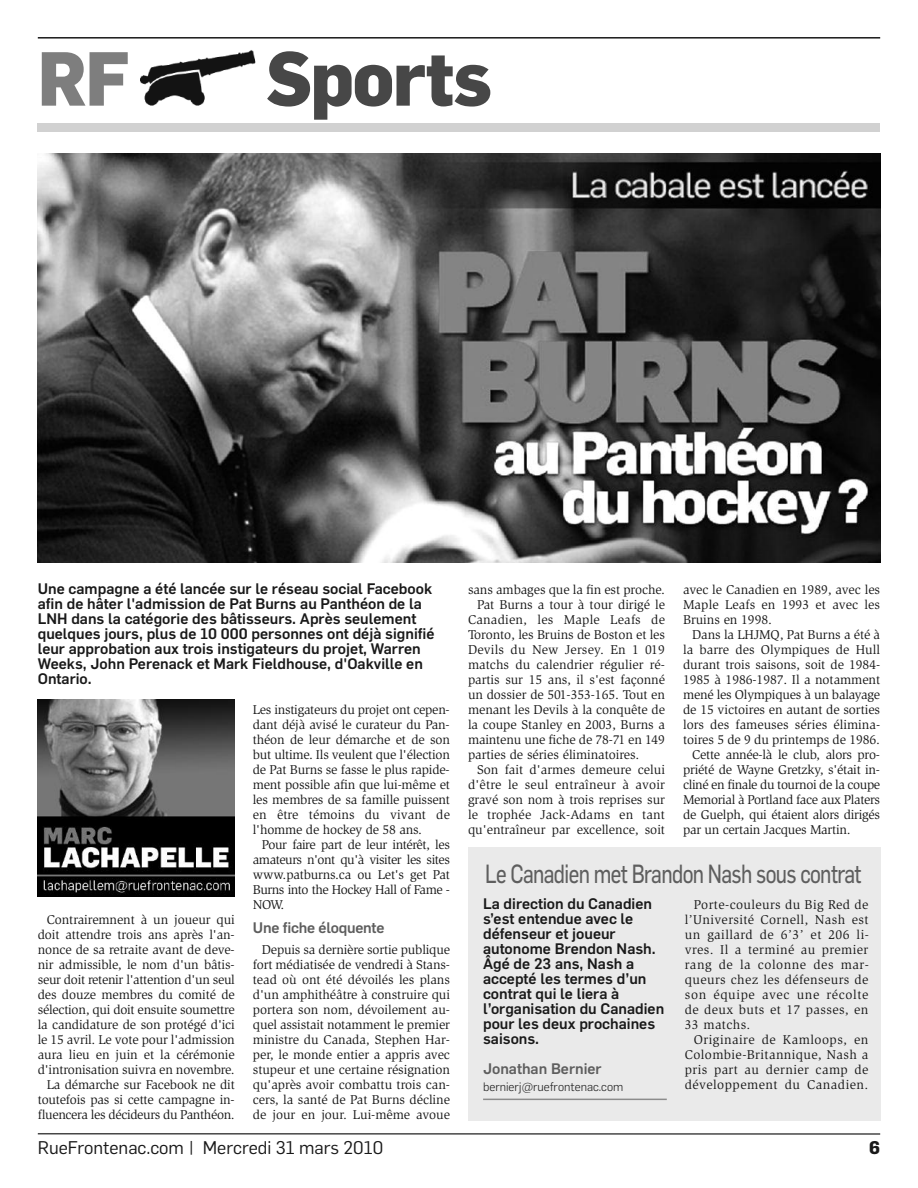
<style>
.page{position:relative;width:918px;height:1188px;background:#fff}
.page>*{position:absolute;margin:0;border:0;box-sizing:border-box;transform-origin:0 0}
.t1{font:800 75px "Flama";letter-spacing:-.02em;color:#474747;scale:.95 1}
.t2{font:800 75px "Flama";color:#7e7e7e;scale:.95 1}
.t3{font:25.8px "Flama Basic";letter-spacing:-.03em;color:#5e5e5e;scale:.8 1}
.t4{font:18px "Flama";color:#191919}
.t5{font:700 18px "Flama";color:#191919}
.t6{font:500 15px/15px "Flama";color:#191919}
.t7{font:500 15px "Flama";color:#5e5e5e}
.t8{font:13.2px/15px "Slimbach Std";letter-spacing:-.005em;color:#191919;text-align:justify}
.t9{font:13.2px "Slimbach Std";letter-spacing:.015em;color:#191919}
.t10{font:13.2px "Slimbach Std";letter-spacing:-.03em;color:#191919}
.t11{font:13.2px "Slimbach Std";letter-spacing:-.025em;color:#191919}
.t12{font:300 12px "Flama";color:#191919}
</style>
<div class="page">
<hr style="left:38px;top:1133px;width:842px;height:2px;background:#474747">
<img style="left:141px;top:50px;width:115px;height:56px">
<hr style="left:38px;top:37px;width:842px;height:2px;background:#191919">
<div style="left:38px;top:123px;width:842px;height:9px;background:#d1d1d1"></div>
<img style="left:38px;top:700px;width:197px;height:197px">
<img style="left:38px;top:154px;width:842px;height:408px">
<div style="left:468px;top:848px;width:412px;height:273px;background:#eaeaea"></div>
<hr style="left:483px;top:1099px;width:184px;height:1px;background:#8c8c8c">
<h1 class="t2" style="left:38px;top:44px;width:98px">RF</h1>
<h1 class="t1" style="left:266px;top:44px;width:239px">Sports</h1>
<p class="t6" style="left:38px;top:582px;width:398px">Une campagne a été lancée sur le réseau social Facebook afin de hâter l'admission de Pat Burns au Panthéon de la LNH dans la catégorie des bâtisseurs. Après seulement quelques jours, plus de 10 000 personnes ont déjà signifié leur approbation aux trois instigateurs du projet, Warren Weeks, John Perenack et Mark Fieldhouse, d'Oakville en Ontario.</p>
<p class="t8" style="left:38px;top:913px;width:199px;text-align:right">Contrairemnent à un joueur qui doit attendre trois ans après l'an&shy;nonce de sa retraite avant de deve&shy;nir admissible, le nom d'un bâtis&shy;seur doit retenir l'attention d'un seul des douze membres du comité de sélection, qui doit ensuite soumettre la candidature de son protégé d'ici le 15 avril. Le vote pour l'admission aura lieu en juin et la cérémonie d'intronisation suivra en novembre.<br>La démarche sur Facebook ne dit toutefois pas si cette campagne in&shy;fluencera les décideurs du Panthéon.</p>
<p class="t8" style="left:253px;top:703px;width:199px">Les instigateurs du projet ont cepen&shy;dant déjà avisé le curateur du Pan&shy;théon de leur démarche et de son but ultime. Ils veulent que l'élection de Pat Burns se fasse le plus rapide&shy;ment possible afin que lui-même et les membres de sa famille puissent en être témoins du vivant de l'homme de hockey de 58 ans.</p>
<p class="t8" style="left:253px;top:838px;width:199px;text-indent:9px">Pour faire part de leur intérêt, les amateurs n'ont qu'à visiter les sites www.patburns.ca ou Let's get Pat Burns into the Hockey Hall of Fame - NOW.</p>
<p class="t7" style="left:253px;top:921px;width:133px">Une fiche éloquente</p>
<p class="t8" style="left:253px;top:943px;width:199px;text-indent:9px">Depuis sa dernière sortie publique fort médiatisée de vendredi à Stans&shy;tead où ont été dévoilés les plans d'un amphithéâtre à construire qui portera son nom, dévoilement au&shy;quel assistait notamment le premier ministre du Canada, Stephen Har&shy;per, le monde entier a appris avec stupeur et une certaine résignation qu'après avoir combattu trois can&shy;cers, la santé de Pat Burns décline de jour en jour. Lui-même avoue</p>
<p class="t8" style="left:468px;top:583px;width:199px">sans ambages que la fin est proche.</p>
<p class="t8" style="left:477px;top:598px;width:190px">Pat Burns a tour à tour dirigé le</p>
<p class="t9" style="left:468px;top:615px;width:199px">Canadien, les Maple Leafs de</p>
<p class="t8" style="left:468px;top:628px;width:199px">Toronto, les Bruins de Boston et les</p>
<p class="t9" style="left:468px;top:645px;width:199px">Devils du New Jersey. En 1 019</p>
<p class="t8" style="left:468px;top:658px;width:199px">matchs du calendrier régulier ré-</p>
<p class="t8" style="left:468px;top:673px;width:199px">partis sur 15 ans, il s'est façonné</p>
<p class="t8" style="left:468px;top:688px;width:199px">un dossier de 501-353-165. Tout en</p>
<p class="t8" style="left:468px;top:703px;width:199px">menant les Devils à la conquête de</p>
<p class="t8" style="left:468px;top:718px;width:199px">la coupe Stanley en 2003, Burns a</p>
<p class="t8" style="left:468px;top:733px;width:199px">maintenu une fiche de 78-71 en 149</p>
<p class="t8" style="left:468px;top:748px;width:173px">parties de séries éliminatoires.</p>
<p class="t8" style="left:477px;top:763px;width:190px">Son fait d'armes demeure celui</p>
<p class="t9" style="left:468px;top:780px;width:199px">d'être le seul entraîneur à avoir</p>
<p class="t8" style="left:468px;top:793px;width:199px">gravé son nom à trois reprises sur</p>
<p class="t9" style="left:468px;top:810px;width:199px">le trophée Jack-Adams en tant</p>
<p class="t8" style="left:468px;top:823px;width:199px">qu'entraîneur par excellence, soit</p>
<p class="t8" style="left:683px;top:583px;width:199px">avec le Canadien en 1989, avec les Maple Leafs en 1993 et avec les Bruins en 1998.</p>
<p class="t8" style="left:692px;top:628px;width:190px">Dans la LHJMQ, Pat Burns a été à</p>
<p class="t8" style="left:683px;top:643px;width:199px">la barre des Olympiques de Hull</p>
<p class="t8" style="left:683px;top:658px;width:199px">durant trois saisons, soit de 1984-</p>
<p class="t8" style="left:683px;top:673px;width:199px">1985 à 1986-1987. Il a notamment</p>
<p class="t8" style="left:683px;top:688px;width:199px">mené les Olympiques à un balayage</p>
<p class="t8" style="left:683px;top:703px;width:199px">de 15 victoires en autant de sorties</p>
<p class="t8" style="left:683px;top:718px;width:199px">lors des fameuses séries élimina-</p>
<p class="t8" style="left:683px;top:733px;width:199px">toires 5 de 9 du printemps de 1986.</p>
<p class="t8" style="left:692px;top:748px;width:189px">Cette année-là le club, alors pro-</p>
<p class="t8" style="left:683px;top:763px;width:198px">priété de Wayne Gretzky, s'était in-</p>
<p class="t10" style="left:683px;top:780px;width:199px">cliné en finale du tournoi de la coupe</p>
<p class="t11" style="left:683px;top:795px;width:199px">Memorial à Portland face aux Platers</p>
<p class="t8" style="left:683px;top:808px;width:199px">de Guelph, qui étaient alors dirigés</p>
<p class="t8" style="left:683px;top:823px;width:169px">par un certain Jacques Martin.</p>
<h2 class="t3" style="left:485px;top:862px;width:472px">Le Canadien met Brandon Nash sous contrat</h2>
<p class="t6" style="left:483px;top:897px;width:183px">La direction du Canadien s’est entendue avec le défenseur et joueur autonome Brendon Nash.<br>Âgé de 23 ans, Nash a accepté les termes d’un contrat qui le liera à l’organisation du Canadien pour les deux prochaines saisons.</p>
<p class="t7" style="left:483px;top:1062px;width:120px">Jonathan Bernier</p>
<p class="t12" style="left:483px;top:1081px;width:142px">bernierj@ruefrontenac.com</p>
<p class="t8" style="left:685px;top:898px;width:186px;text-indent:9px">Porte-couleurs du Big Red de l’Université Cornell, Nash est un gaillard de 6’3’ et 206 li&shy;vres. Il a terminé au premier rang de la colonne des mar&shy;queurs chez les défenseurs de son équipe avec une récolte de deux buts et 17 passes, en 33 matchs.</p>
<p class="t8" style="left:685px;top:1033px;width:185px;text-indent:9px">Originaire de Kamloops, en Colombie-Britannique, Nash a pris part au dernier camp de développement du Canadien.</p>
<h3 class="t4" style="left:38px;top:1139px;width:347px">RueFrontenac.com | Mercredi 31 mars 2010</h3>
<h3 class="t5" style="left:869px;top:1140px;width:12px">6</h3>
</div>
